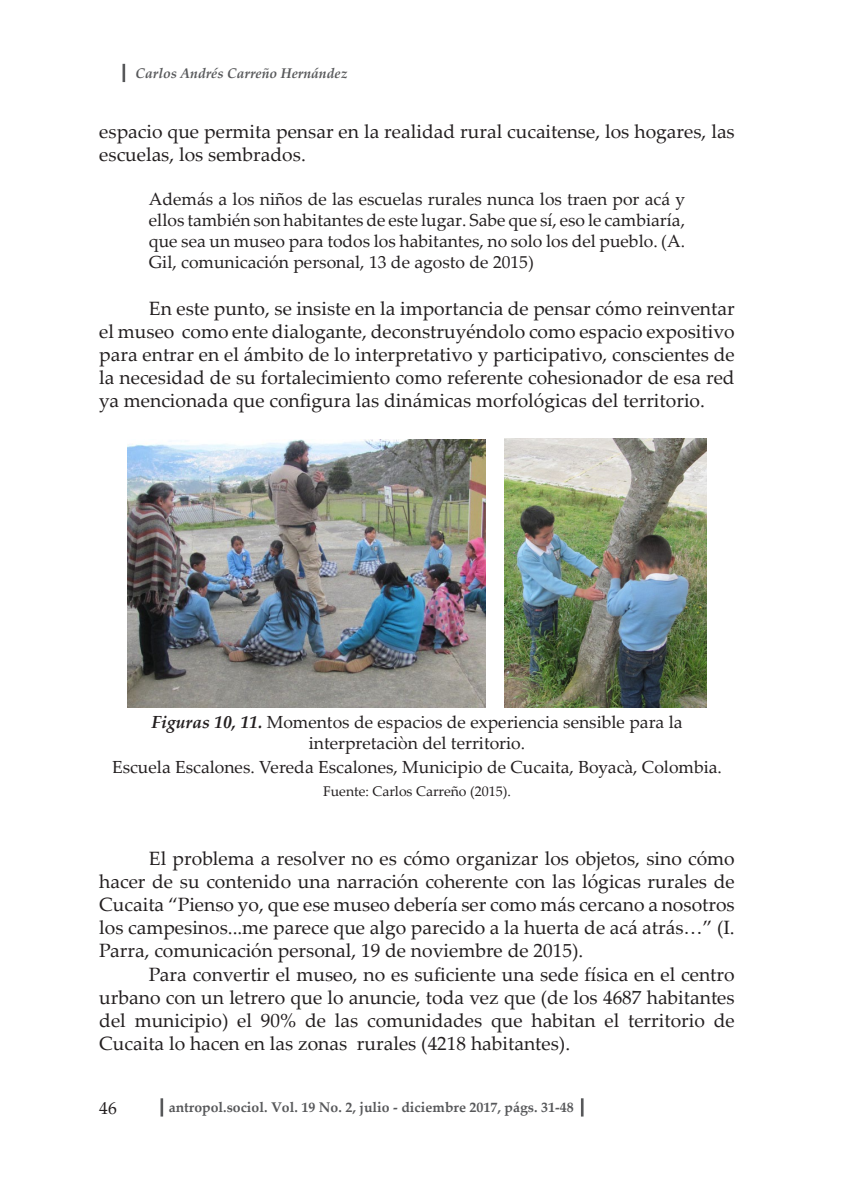
<style>
.page{position:relative;width:844px;height:1191px;background:#fff}
.page>*{position:absolute;margin:0;border:0;box-sizing:border-box;transform-origin:0 0}
.t1{font:19.25px/23.1px "Palatino Linotype";color:#231f20;text-align:justify}
.t2{font:17.5px/21px "Palatino Linotype";color:#231f20;text-align:justify}
.t3{font:700 14px "Palatino Linotype";color:#57585a}
.t4{font:italic 700 14px "Palatino Linotype";color:#57585a}
.t5{font:14px "Palatino Linotype";color:#231f20}
.s1{font-weight:700;font-style:italic}
</style>
<div class="page">
<hr style="left:122px;top:64px;width:3px;height:18px;background:#57585a">
<hr style="left:160px;top:1098px;width:3px;height:18px;background:#57585a">
<hr style="left:580px;top:1098px;width:3px;height:18px;background:#57585a">
<img style="left:128px;top:439px;width:357px;height:268px">
<img style="left:504px;top:439px;width:202px;height:268px">
<p class="t4" style="left:135px;top:64px;width:213px">Carlos Andrés Carreño Hernández</p>
<p class="t1" style="left:99px;top:119px;width:636px">espacio que permita pensar en la realidad rural cucaitense, los hogares, las escuelas, los sembrados.</p>
<p class="t2" style="left:149px;top:188px;width:537px">Además a los niños de las escuelas rurales nunca los traen por acá y ellos también son habitantes de este lugar. Sabe que sí, eso le cambiaría, que sea un museo para todos los habitantes, no solo los del pueblo. (A.<br>Gil, comunicación personal, 13 de agosto de 2015)</p>
<p class="t1" style="left:99px;top:296px;width:636px;text-indent:50px">En este punto, se insiste en la importancia de pensar cómo reinventar el museo como ente dialogante, deconstruyéndolo como espacio expositivo para entrar en el ámbito de lo interpretativo y participativo, conscientes de la necesidad de su fortalecimiento como referente cohesionador de esa red ya mencionada que configura las dinámicas morfológicas del territorio.</p>
<p class="t2" style="left:151px;top:711px;width:532px;text-align:center"><span class="s1">Figuras 10, 11.</span> Momentos de espacios de experiencia sensible para la interpretaciòn del territorio.</p>
<p class="t2" style="left:112px;top:755px;width:611px">Escuela Escalones. Vereda Escalones, Municipio de Cucaita, Boyacà, Colombia.</p>
<p class="t5" style="left:323px;top:781px;width:189px">Fuente: Carlos Carreño (2015).</p>
<p class="t1" style="left:99px;top:846px;width:636px;text-indent:50px">El problema a resolver no es cómo organizar los objetos, sino cómo hacer de su contenido una narración coherente con las lógicas rurales de Cucaita “Pienso yo, que ese museo debería ser como más cercano a nosotros los campesinos...me parece que algo parecido a la huerta de acá atrás…” (I.<br>Parra, comunicación personal, 19 de noviembre de 2015).</p>
<p class="t1" style="left:99px;top:961px;width:636px;text-indent:50px">Para convertir el museo, no es suficiente una sede física en el centro urbano con un letrero que lo anuncie, toda vez que (de los 4687 habitantes del municipio) el 90% de las comunidades que habitan el territorio de Cucaita lo hacen en las zonas rurales (4218 habitantes).</p>
<p class="t2" style="left:99px;top:1097px;width:19px">46</p>
<p class="t3" style="left:169px;top:1097px;width:406px">antropol.sociol. Vol. 19 No. 2, julio - diciembre 2017, págs. 31-48</p>
</div>
